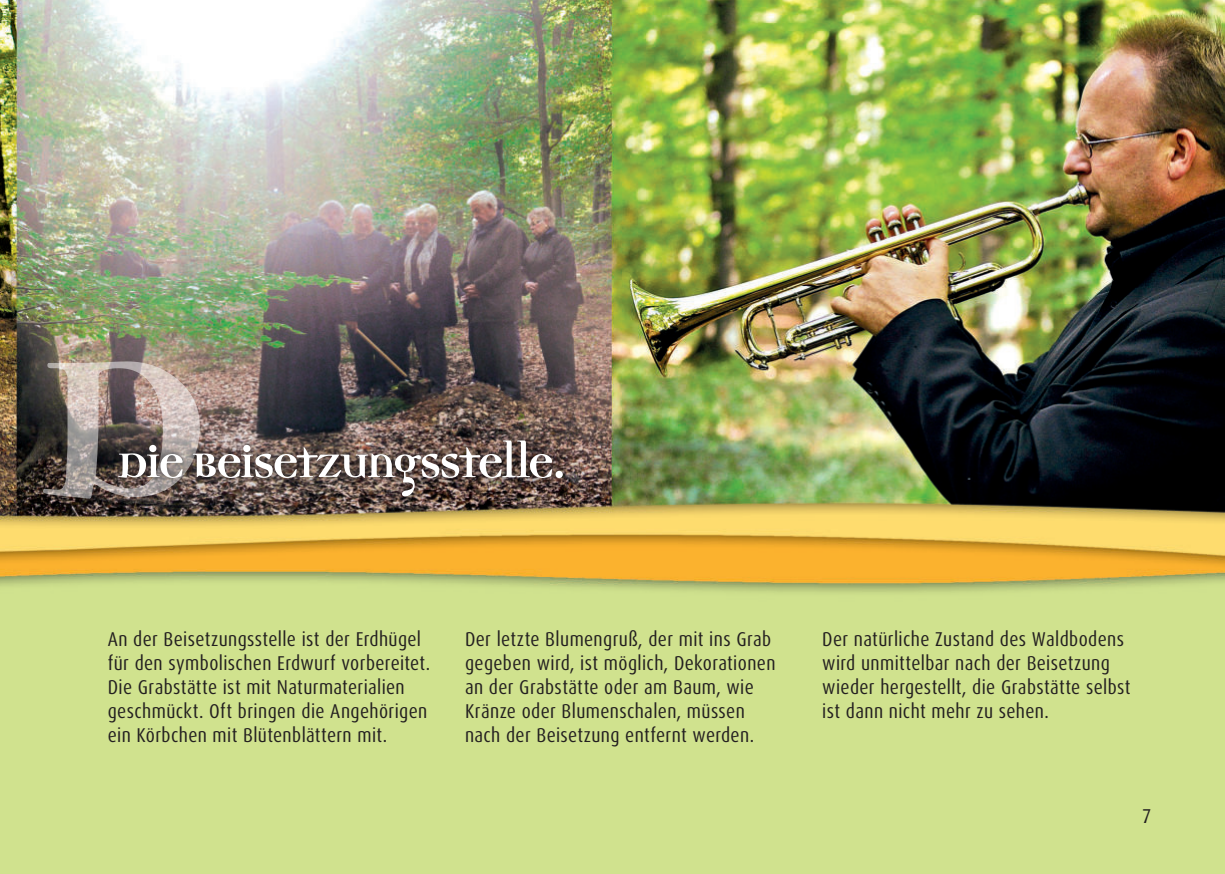
<style>
.page{position:relative;width:1225px;height:874px;background:#fff}
.page>*{position:absolute;margin:0;border:0;box-sizing:border-box;transform-origin:0 0}
.t1{font:309.6px "Bebris Bold Ruhe Forst";color:#fff}
.t2{font:55px "Bebris Bold Ruhe Forst";letter-spacing:-.055em;color:#fff}
.t3{font:condensed 20px/24px "Dax OT";letter-spacing:.02em;color:#231f20}
</style>
<div class="page">
<img style="left:0;top:0;width:1224px;height:873px">
<div style="left:110px;top:431px;width:462px;height:73px;background:#231f20;opacity:.45"></div>
<h1 class="t1" style="left:32px;top:206px;width:186px">D</h1>
<h2 class="t2" style="left:116px;top:436px;width:452px">Die Beisetzungsstelle.</h2>
<p class="t3" style="left:108px;top:627px;width:324px">An der Beisetzungsstelle ist der Erdhügel für den symbolischen Erdwurf vorbereitet.<br>Die Grabstätte ist mit Naturmaterialien geschmückt. Oft bringen die Angehörigen ein Körbchen mit Blütenblättern mit.</p>
<p class="t3" style="left:465px;top:627px;width:312px">Der letzte Blumengruß, der mit ins Grab gegeben wird, ist möglich, Dekorationen an der Grabstätte oder am Baum, wie Kränze oder Blumenschalen, müssen nach der Beisetzung entfernt werden.</p>
<p class="t3" style="left:822px;top:627px;width:310px">Der natürliche Zustand des Waldbodens wird unmittelbar nach der Beisetzung wieder hergestellt, die Grabstätte selbst ist dann nicht mehr zu sehen.</p>
<p class="t3" style="left:1142px;top:804px;width:11px">7</p>
</div>
